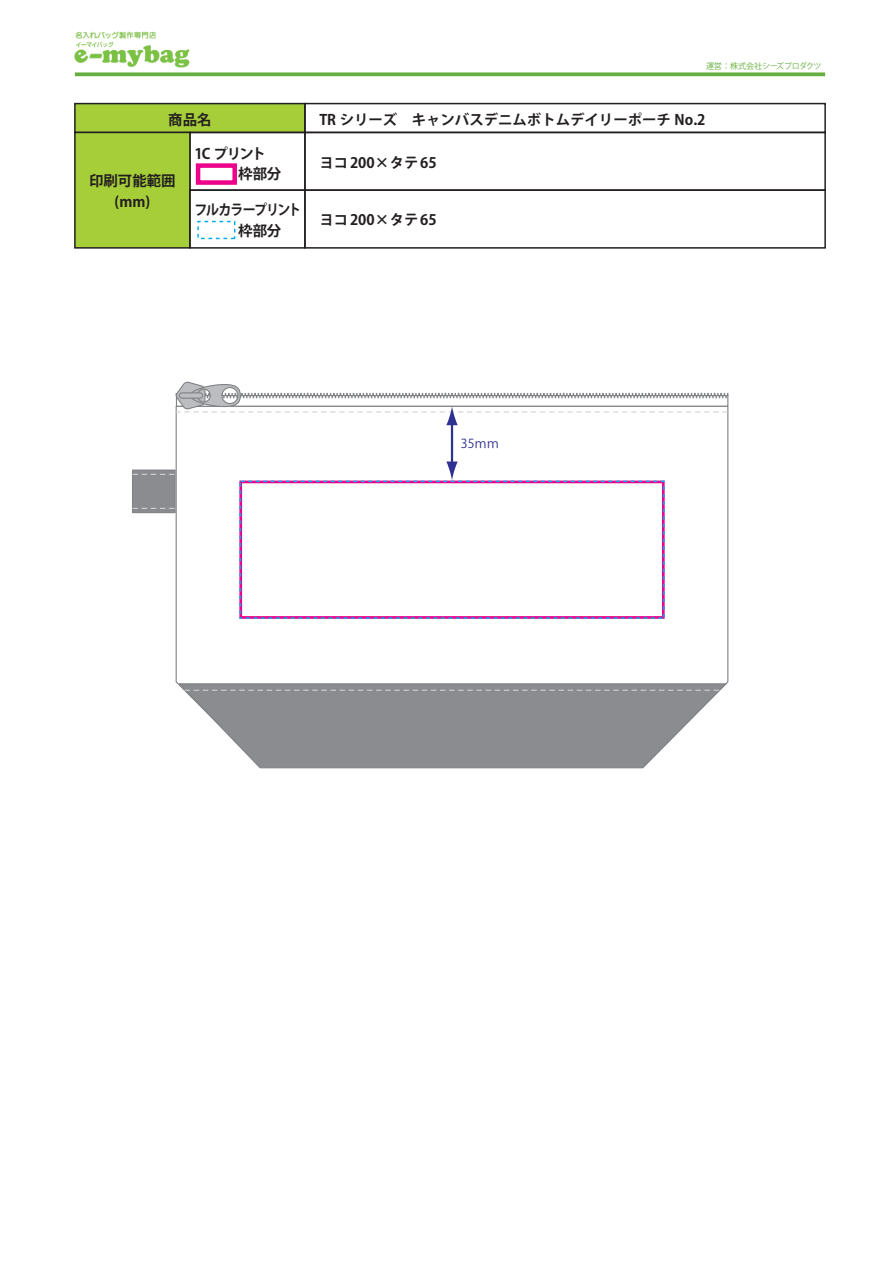
<style>
.page{position:relative;width:893px;height:1263px;background:#fff}
.page>*{position:absolute;margin:0;border:0;box-sizing:border-box;transform-origin:0 0}
.t1{font:700 14.4px/21.7px "Koz Go Pro";color:#231f20;text-align:center}
.t2{font:700 14.4px/20.7px "Koz Go Pro";letter-spacing:-.08em;color:#231f20;scale:.9 1}
.t3{font:700 14.4px/20.7px "Koz Go Pro";letter-spacing:-.07em;color:#231f20}
.t4{font:12.38px "Koz Go Pro";color:#2e3092}
.t5{font:8.1px "Koz Go Pro";letter-spacing:-.04em;color:#66ae3d}
.s1{font-weight:800;font-size:21.67px;color:#ed028c}
.s2{font-weight:800;font-size:21.67px;color:#00aeef}
</style>
<div class="page">
<svg style="left:175px;top:405px;width:554px;height:279px"></svg>
<svg style="left:177px;top:682px;width:550px;height:87px"></svg>
<div style="left:132px;top:469px;width:44px;height:44px;background:#8a8c8f;border:1px solid #808285"></div>
<svg style="left:185px;top:690px;width:538px;height:1px"></svg>
<svg style="left:133px;top:474px;width:42px;height:1px"></svg>
<svg style="left:133px;top:508px;width:42px;height:1px"></svg>
<svg style="left:239px;top:481px;width:426px;height:138px"></svg>
<hr style="left:451px;top:421px;width:2px;height:43px;background:#2e3092">
<svg style="left:446px;top:461px;width:12px;height:20px"></svg>
<svg style="left:175px;top:381px;width:553px;height:44px"></svg>
<div style="left:74px;top:103px;width:232px;height:30px;background:#a6ce39;border:2px solid #231f20"></div>
<div style="left:189px;top:132px;width:117px;height:59px;border:2px solid #231f20"></div>
<div style="left:74px;top:132px;width:117px;height:117px;background:#a6ce39;border:2px solid #231f20"></div>
<div style="left:304px;top:103px;width:522px;height:30px;border:2px solid #231f20"></div>
<div style="left:304px;top:132px;width:522px;height:59px;border:2px solid #231f20"></div>
<div style="left:189px;top:189px;width:117px;height:60px;border:2px solid #231f20"></div>
<div style="left:304px;top:189px;width:522px;height:60px;border:2px solid #231f20"></div>
<div style="left:196px;top:163px;width:41px;height:22px;border:4px solid #ed028c"></div>
<img style="left:75px;top:31px;width:115px;height:37px">
<svg style="left:75px;top:72px;width:750px;height:4px;background:#77b753"></svg>
<p class="t1" style="left:168px;top:110px;width:45px">商品名</p>
<p class="t1" style="left:89px;top:170px;width:88px">印刷可能範囲(mm)</p>
<p class="t3" style="left:195px;top:144px;width:88px">1C プリント<span class="s1">　</span> 枠部分</p>
<p class="t2" style="left:195px;top:200px;width:120px">フルカラープリント<span class="s2">　</span> 枠部分</p>
<p class="t5" style="left:706px;top:60px;width:117px">運営：株式会社シーズプロダクツ</p>
<p class="t1" style="left:319px;top:110px;width:388px">TR シリーズ　キャンバスデニムボトムデイリーポーチ No.2</p>
<p class="t1" style="left:319px;top:152px;width:119px">ヨコ200×タテ65</p>
<p class="t1" style="left:319px;top:210px;width:119px">ヨコ200×タテ65</p>
<p class="t4" style="left:461px;top:435px;width:40px">35ｍｍ</p>
</div>
